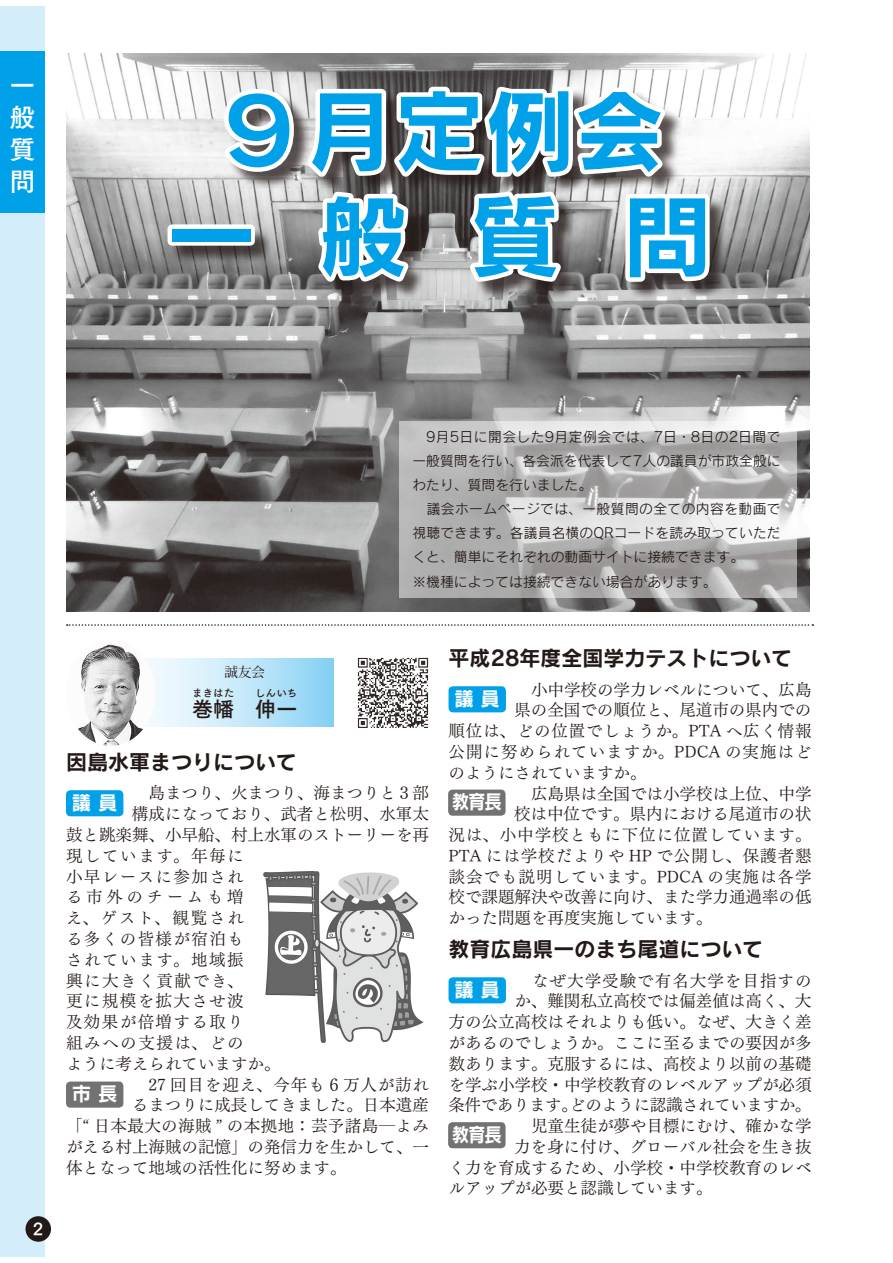
<style>
.page{position:relative;width:893px;height:1263px;background:#fff}
.page>*{position:absolute;margin:0;border:0;box-sizing:border-box;transform-origin:0 0}
.t1{font:90px/105px "Rodin Pro B";color:#00a1e9;text-align:center}
.t2{font:25.5px/31.8px "Tsuku Go Pro B";color:#fff;text-align:justify}
.t3{font:21px "Rodin Pro B";color:#231916}
.t4{font:21px "Tsuku Go Pro B";color:#231916}
.t5{font:19.5px "Rodin Pro B";letter-spacing:-.07em;color:#fff}
.t6{font:19.5px "Rodin Pro B";letter-spacing:-.07em;color:#fff;scale:.9 1}
.t7{font:16.5px "Tsuku Min Pr 5 R";color:#231916}
.t8{font:16.5px "Tsuku Min Pr 5 R";letter-spacing:.055em;color:#231916}
.t9{font:16.5px "Tsuku Min Pr 5 R";letter-spacing:.06em;color:#231916}
.t10{font:16.5px "Tsuku Min Pr 5 R";letter-spacing:.095em;color:#231916}
.t11{font:16.5px "Tsuku Min Pr 5 R";letter-spacing:.085em;color:#231916}
.t12{font:16.5px "Tsuku Min Pr 5 R";letter-spacing:-.025em;color:#231916}
.t13{font:16.5px "Tsuku Min Pr 5 R";letter-spacing:.025em;color:#231916}
.t14{font:16.5px "Tsuku Min Pr 5 R";letter-spacing:.05em;color:#231916}
.t15{font:16.5px "Tsuku Min Pr 5 R";letter-spacing:.22em;color:#231916}
.t16{font:16.5px "Tsuku Go Pro B";color:#fff}
.t17{font:13.8px/24px "Rodin Pro M";color:#231916}
.t18{font:13.5px "Koz Min Pro";color:#231916}
.t19{font:10.5px "Tsuku Go Pro B";color:#231916}
</style>
<div class="page">
<svg style="left:67px;top:624px;width:746px;height:2px"></svg>
<div style="left:0;top:6px;width:45px;height:1250px;background:#d3edfb"></div>
<div style="left:0;top:51px;width:45px;height:162px;background:#00a1e9"></div>
<div style="left:26px;top:1216px;width:25px;height:26px;background:#231916;border-radius:50%"></div>
<img style="left:66px;top:54px;width:744px;height:558px">
<svg style="left:155px;top:659px;width:179px;height:68px"></svg>
<div style="left:66px;top:790px;width:57px;height:26px;background:#00a1e9;border-radius:4px"></div>
<div style="left:66px;top:1081px;width:57px;height:27px;background:#727272;border-radius:4px"></div>
<div style="left:449px;top:686px;width:57px;height:26px;background:#00a1e9;border-radius:4px"></div>
<div style="left:448px;top:789px;width:58px;height:27px;background:#727272;border-radius:4px"></div>
<div style="left:449px;top:977px;width:57px;height:26px;background:#00a1e9;border-radius:4px"></div>
<div style="left:448px;top:1122px;width:58px;height:26px;background:#727272;border-radius:4px"></div>
<div style="left:170px;top:89px;width:558px;height:212px;background:#231916;opacity:.75"></div>
<div style="left:168px;top:224px;width:87px;height:22px;border:9px solid #fff"></div>
<svg style="left:218px;top:80px;width:496px;height:214px"></svg>
<svg style="left:400px;top:421px;width:397px;height:176px"></svg>
<img style="left:78px;top:644px;width:77px;height:102px">
<img style="left:263px;top:871px;width:161px;height:171px">
<img style="left:357px;top:657px;width:72px;height:71px">
<h2 class="t2" style="left:10px;top:67px;width:26px">一般質問</h2>
<h1 class="t1" style="left:166px;top:75px;width:548px">９月定例会一 般 質 問</h1>
<p class="t17" style="left:412px;top:425px;width:370px">　9月5日に開会した9月定例会では、7日・8日の2日間で一般質問を行い、各会派を代表して7人の議員が市政全般にわたり、質問を行いました。<br>　議会ホームページでは、一般質問の全ての内容を動画で視聴できます。各議員名横のQRコードを読み取っていただくと、簡単にそれぞれの動画サイトに接続できます。<br>※機種によっては接続できない場合があります。</p>
<p class="t16" style="left:33px;top:1214px;width:12px">2</p>
<p class="t18" style="left:225px;top:663px;width:42px">誠友会</p>
<p class="t4" style="left:192px;top:691px;width:106px">巻幡 伸一</p>
<p class="t19" style="left:192px;top:684px;width:43px">まきはた</p>
<p class="t19" style="left:255px;top:684px;width:43px">しんいち</p>
<p class="t3" style="left:66px;top:748px;width:233px">因島水軍まつりについて</p>
<p class="t7" style="left:66px;top:778px;width:364px">　　　　　島まつり、火まつり、海まつりと３部</p>
<p class="t7" style="left:132px;top:799px;width:299px">構成になっており、武者と松明、水軍太</p>
<p class="t7" style="left:66px;top:820px;width:364px">鼓と跳楽舞、小早船、村上水軍のストーリーを再</p>
<p class="t10" style="left:66px;top:841px;width:179px">現しています。年毎に</p>
<p class="t11" style="left:66px;top:862px;width:179px">小早レースに参加され</p>
<p class="t15" style="left:66px;top:882px;width:179px">る市外のチームも増</p>
<p class="t7" style="left:66px;top:903px;width:179px">え、ゲスト、観覧され</p>
<p class="t11" style="left:66px;top:924px;width:179px">る多くの皆様が宿泊も</p>
<p class="t10" style="left:66px;top:945px;width:179px">されています。地域振</p>
<p class="t10" style="left:66px;top:965px;width:179px">興に大きく貢献でき、</p>
<p class="t11" style="left:66px;top:986px;width:179px">更に規模を拡大させ波</p>
<p class="t11" style="left:66px;top:1007px;width:179px">及効果が倍増する取り</p>
<p class="t10" style="left:66px;top:1028px;width:179px">組みへの支援は、どの</p>
<p class="t7" style="left:66px;top:1049px;width:216px">ように考えられていますか。</p>
<p class="t8" style="left:66px;top:1069px;width:365px">　　　　　27 回目を迎え、今年も６万人が訪れ</p>
<p class="t7" style="left:132px;top:1090px;width:299px">るまつりに成長してきました。日本遺産</p>
<p class="t13" style="left:66px;top:1111px;width:364px">「“ 日本最大の海賊 ” の本拠地：芸予諸島―よみ</p>
<p class="t7" style="left:66px;top:1132px;width:364px">がえる村上海賊の記憶」の発信力を生かして、一</p>
<p class="t7" style="left:66px;top:1153px;width:282px">体となって地域の活性化に努めます。</p>
<p class="t5" style="left:72px;top:789px;width:47px">議 員</p>
<p class="t5" style="left:72px;top:1081px;width:47px">市 長</p>
<p class="t3" style="left:449px;top:644px;width:345px">平成28年度全国学力テストについて</p>
<p class="t7" style="left:449px;top:674px;width:364px">　　　　　小中学校の学力レベルについて、広島</p>
<p class="t7" style="left:514px;top:695px;width:298px">県の全国での順位と、尾道市の県内での</p>
<p class="t14" style="left:449px;top:716px;width:365px">順位は、どの位置でしょうか。PTA へ広く情報</p>
<p class="t9" style="left:449px;top:737px;width:365px">公開に努められていますか。PDCA の実施はど</p>
<p class="t7" style="left:449px;top:758px;width:200px">のようにされていますか。</p>
<p class="t7" style="left:449px;top:778px;width:364px">　　　　　広島県は全国では小学校は上位、中学</p>
<p class="t7" style="left:514px;top:799px;width:299px">校は中位です。県内における尾道市の状</p>
<p class="t8" style="left:449px;top:820px;width:365px">況は、小中学校ともに下位に位置しています。</p>
<p class="t8" style="left:449px;top:841px;width:365px">PTA には学校だよりや HP で公開し、保護者懇</p>
<p class="t9" style="left:449px;top:862px;width:365px">談会でも説明しています。PDCA の実施は各学</p>
<p class="t7" style="left:449px;top:882px;width:364px">校で課題解決や改善に向け、また学力通過率の低</p>
<p class="t7" style="left:449px;top:903px;width:265px">かった問題を再度実施しています。</p>
<p class="t3" style="left:449px;top:935px;width:316px">教育広島県一のまち尾道について</p>
<p class="t9" style="left:449px;top:965px;width:364px">　　　　　なぜ大学受験で有名大学を目指すの</p>
<p class="t7" style="left:514px;top:986px;width:298px">か、難関私立高校では偏差値は高く、大</p>
<p class="t7" style="left:449px;top:1007px;width:364px">方の公立高校はそれよりも低い。なぜ、大きく差</p>
<p class="t7" style="left:449px;top:1028px;width:364px">があるのでしょうか。ここに至るまでの要因が多</p>
<p class="t7" style="left:449px;top:1049px;width:364px">数あります。克服するには、高校より以前の基礎</p>
<p class="t7" style="left:449px;top:1069px;width:364px">を学ぶ小学校・中学校教育のレベルアップが必須</p>
<p class="t12" style="left:449px;top:1090px;width:364px">条件であります。どのように認識されていますか。</p>
<p class="t7" style="left:449px;top:1111px;width:364px">　　　　　児童生徒が夢や目標にむけ、確かな学</p>
<p class="t7" style="left:514px;top:1132px;width:299px">力を身に付け、グローバル社会を生き抜</p>
<p class="t7" style="left:449px;top:1153px;width:364px">く力を育成するため、小学校・中学校教育のレベ</p>
<p class="t7" style="left:449px;top:1173px;width:265px">ルアップが必要と認識しています。</p>
<p class="t5" style="left:454px;top:685px;width:47px">議 員</p>
<p class="t6" style="left:452px;top:789px;width:57px">教育長</p>
<p class="t5" style="left:454px;top:976px;width:47px">議 員</p>
<p class="t6" style="left:452px;top:1121px;width:57px">教育長</p>
</div>
